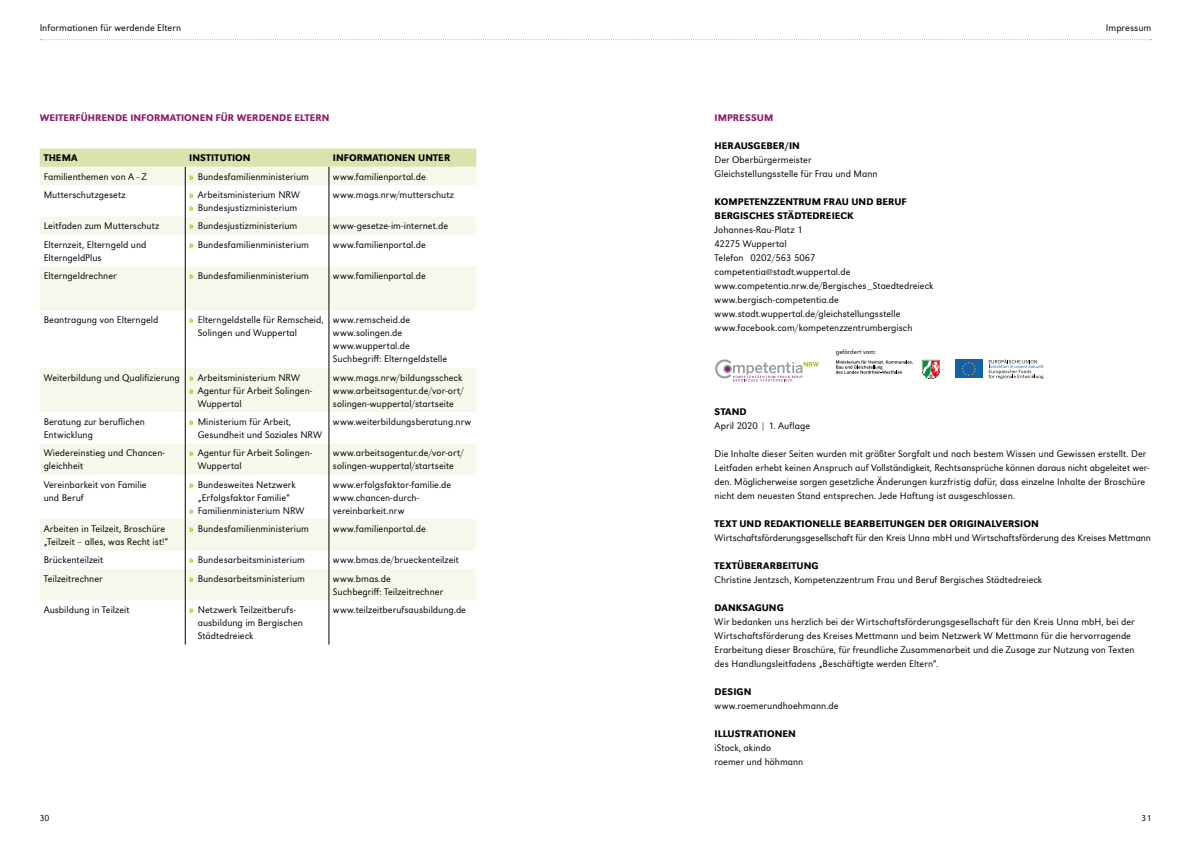
<style>
.page{position:relative;width:1191px;height:842px;background:#fff}
.page>*{position:absolute;margin:0;border:0;box-sizing:border-box;transform-origin:0 0}
.t1{font:300 10px/13px "URW Grotesk";letter-spacing:.005em;color:#000}
.t2{font:500 10px/14px "URW Grotesk";letter-spacing:.005em;color:#000}
.t3{font:500 10px "URW Grotesk";letter-spacing:.005em;color:#8b1c69}
.t4{font:300 9px "URW Grotesk";color:#000}
.t5{font:300 6.6px "URW Grotesk";letter-spacing:.01em;color:#000}
.s1{font-weight:500;color:#a2b819}
</style>
<div class="page">
<svg style="left:40px;top:39px;width:1111px;height:1px"></svg>
<svg style="left:40px;top:185px;width:436px;height:415px"></svg>
<hr style="left:185px;top:185px;width:1px;height:31px;background:#000">
<svg style="left:185px;top:216px;width:1px;height:19px"></svg>
<hr style="left:185px;top:235px;width:1px;height:31px;background:#000">
<hr style="left:185px;top:266px;width:1px;height:45px;background:#000">
<hr style="left:185px;top:311px;width:1px;height:57px;background:#000">
<hr style="left:185px;top:368px;width:1px;height:44px;background:#000">
<hr style="left:185px;top:412px;width:1px;height:32px;background:#000">
<hr style="left:185px;top:444px;width:1px;height:31px;background:#000">
<hr style="left:185px;top:475px;width:1px;height:44px;background:#000">
<hr style="left:185px;top:519px;width:1px;height:32px;background:#000">
<svg style="left:185px;top:551px;width:1px;height:18px"></svg>
<hr style="left:185px;top:569px;width:1px;height:31px;background:#000">
<hr style="left:185px;top:600px;width:1px;height:45px;background:#000">
<svg style="left:40px;top:148px;width:436px;height:37px;background:#e8eccc"></svg>
<hr style="left:329px;top:185px;width:1px;height:31px;background:#000">
<svg style="left:329px;top:216px;width:1px;height:19px"></svg>
<hr style="left:329px;top:235px;width:1px;height:31px;background:#000">
<hr style="left:329px;top:266px;width:1px;height:45px;background:#000">
<hr style="left:329px;top:311px;width:1px;height:57px;background:#000">
<hr style="left:329px;top:368px;width:1px;height:44px;background:#000">
<hr style="left:329px;top:412px;width:1px;height:32px;background:#000">
<hr style="left:329px;top:444px;width:1px;height:31px;background:#000">
<hr style="left:329px;top:475px;width:1px;height:44px;background:#000">
<hr style="left:329px;top:519px;width:1px;height:32px;background:#000">
<svg style="left:329px;top:551px;width:1px;height:18px"></svg>
<hr style="left:329px;top:569px;width:1px;height:31px;background:#000">
<hr style="left:329px;top:600px;width:1px;height:45px;background:#000">
<svg style="left:715px;top:359px;width:104px;height:22px"></svg>
<div style="left:955px;top:360px;width:27px;height:18px;background:#1560ab"></div>
<svg style="left:962px;top:362px;width:14px;height:14px"></svg>
<svg style="left:988px;top:359px;width:55px;height:20px"></svg>
<svg style="left:922px;top:360px;width:18px;height:19px"></svg>
<svg style="left:836px;top:360px;width:77px;height:14px"></svg>
<p class="t1" style="left:40px;top:21px;width:143px">Informationen für werdende Eltern</p>
<p class="t3" style="left:40px;top:111px;width:291px">WEITERFÜHRENDE INFORMATIONEN FÜR WERDENDE ELTERN</p>
<p class="t2" style="left:44px;top:151px;width:35px">THEMA</p>
<p class="t2" style="left:189px;top:151px;width:63px">INSTITUTION</p>
<p class="t2" style="left:333px;top:151px;width:119px">INFORMATIONEN UNTER</p>
<p class="t1" style="left:44px;top:170px;width:104px">Familienthemen von A – Z</p>
<p class="t1" style="left:189px;top:170px;width:121px"><span class="s1">»</span> Bundesfamilienministerium</p>
<p class="t1" style="left:333px;top:170px;width:94px">www.familienportal.de</p>
<p class="t1" style="left:44px;top:188px;width:83px">Mutterschutzgesetz</p>
<p class="t1" style="left:189px;top:188px;width:112px"><span class="s1">»</span> Arbeitsministerium NRW <span class="s1">»</span> Bundesjustizministerium</p>
<p class="t1" style="left:333px;top:188px;width:123px">www.mags.nrw/mutterschutz</p>
<p class="t1" style="left:44px;top:219px;width:117px">Leitfaden zum Mutterschutz</p>
<p class="t1" style="left:189px;top:219px;width:110px"><span class="s1">»</span> Bundesjustizministerium</p>
<p class="t1" style="left:333px;top:219px;width:117px">www-gesetze-im-internet.de</p>
<p class="t1" style="left:44px;top:238px;width:104px">Elternzeit, Elterngeld und<br>ElterngeldPlus</p>
<p class="t1" style="left:189px;top:238px;width:121px"><span class="s1">»</span> Bundesfamilienministerium</p>
<p class="t1" style="left:333px;top:238px;width:94px">www.familienportal.de</p>
<p class="t1" style="left:44px;top:269px;width:74px">Elterngeldrechner</p>
<p class="t1" style="left:189px;top:269px;width:121px"><span class="s1">»</span> Bundesfamilienministerium</p>
<p class="t1" style="left:333px;top:269px;width:94px">www.familienportal.de</p>
<p class="t1" style="left:44px;top:313px;width:116px">Beantragung von Elterngeld</p>
<p class="t1" style="left:198px;top:313px;width:127px;text-indent:-9px"><span class="s1">»</span> Elterngeldstelle für Remscheid,<br>Solingen und Wuppertal</p>
<p class="t1" style="left:333px;top:313px;width:116px">www.remscheid.de www.solingen.de www.wuppertal.de<br>Suchbegriff: Elterngeldstelle</p>
<p class="t1" style="left:44px;top:371px;width:258px">Weiterbildung und Qualifizierung <span class="s1">»</span> Arbeitsministerium NRW</p>
<p class="t1" style="left:189px;top:384px;width:124px"><span class="s1">»</span> Agentur für Arbeit Solingen-</p>
<p class="t1" style="left:198px;top:397px;width:45px">Wuppertal</p>
<p class="t1" style="left:333px;top:371px;width:133px">www.mags.nrw/bildungsscheck www.arbeitsagentur.de/vor-ort/ solingen-wuppertal/startseite</p>
<p class="t1" style="left:44px;top:415px;width:103px">Beratung zur beruflichen<br>Entwicklung</p>
<p class="t1" style="left:198px;top:415px;width:126px;text-indent:-9px"><span class="s1">»</span> Ministerium für Arbeit,<br>Gesundheit und Soziales NRW</p>
<p class="t1" style="left:333px;top:415px;width:140px">www.weiterbildungsberatung.nrw</p>
<p class="t1" style="left:44px;top:446px;width:123px">Wiedereinstieg und Chancen&shy;gleichheit</p>
<p class="t1" style="left:198px;top:446px;width:116px;text-indent:-9px"><span class="s1">»</span> Agentur für Arbeit Solingen-<br>Wuppertal</p>
<p class="t1" style="left:333px;top:446px;width:133px">www.arbeitsagentur.de/vor-ort/ solingen-wuppertal/startseite</p>
<p class="t1" style="left:44px;top:478px;width:104px">Vereinbarkeit von Familie und Beruf</p>
<p class="t1" style="left:189px;top:478px;width:108px"><span class="s1">»</span> Bundesweites Netzwerk</p>
<p class="t1" style="left:333px;top:478px;width:120px">www.erfolgsfaktor-familie.de www.chancen-durch&shy;vereinbarkeit.nrw</p>
<p class="t1" style="left:198px;top:491px;width:94px">„Erfolgsfaktor Familie“</p>
<p class="t1" style="left:189px;top:504px;width:117px"><span class="s1">»</span> Familienministerium NRW</p>
<p class="t1" style="left:44px;top:522px;width:126px">Arbeiten in Teilzeit, Broschüre „Teilzeit – alles, was Recht ist!“</p>
<p class="t1" style="left:189px;top:522px;width:121px"><span class="s1">»</span> Bundesfamilienministerium</p>
<p class="t1" style="left:333px;top:522px;width:94px">www.familienportal.de</p>
<p class="t1" style="left:44px;top:553px;width:61px">Brückenteilzeit</p>
<p class="t1" style="left:189px;top:553px;width:117px"><span class="s1">»</span> Bundesarbeitsministerium</p>
<p class="t1" style="left:333px;top:553px;width:127px">www.bmas.de/brueckenteilzeit</p>
<p class="t1" style="left:44px;top:572px;width:60px">Teilzeitrechner</p>
<p class="t1" style="left:189px;top:572px;width:117px"><span class="s1">»</span> Bundesarbeitsministerium</p>
<p class="t1" style="left:333px;top:572px;width:112px">www.bmas.de<br>Suchbegriff: Teilzeitrechner</p>
<p class="t1" style="left:44px;top:603px;width:87px">Ausbildung in Teilzeit</p>
<p class="t1" style="left:198px;top:603px;width:107px;text-indent:-9px"><span class="s1">»</span> Netzwerk Teilzeitberufs&shy;ausbildung im Bergischen<br>Städtedreieck</p>
<p class="t1" style="left:333px;top:603px;width:135px">www.teilzeitberufsausbildung.de</p>
<p class="t3" style="left:714px;top:111px;width:60px">IMPRESSUM</p>
<p class="t2" style="left:714px;top:138px;width:87px">HERAUSGEBER/IN</p>
<p class="t1" style="left:714px;top:152px;width:164px;line-height:14px">Der Oberbürgermeister<br>Gleichstellungsstelle für Frau und Mann</p>
<p class="t2" style="left:714px;top:194px;width:193px">KOMPETENZZENTRUM FRAU UND BERUF<br>BERGISCHES STÄDTEDREIECK</p>
<p class="t1" style="left:714px;top:222px;width:220px;line-height:14px">Johannes-Rau-Platz 1<br>42275 Wuppertal<br>Telefon 0202/563 5067 competentia@stadt.wuppertal.de www.competentia.nrw.de/Bergisches_Staedtedreieck www.bergisch-competentia.de www.stadt.wuppertal.de/gleichstellungsstelle www.facebook.com/kompetenzzentrumbergisch</p>
<p class="t5" style="left:836px;top:348px;width:42px">gefördert vom:</p>
<p class="t1" style="left:1105px;top:21px;width:47px">Impressum</p>
<p class="t2" style="left:714px;top:404px;width:34px">STAND</p>
<p class="t1" style="left:714px;top:419px;width:97px">April 2020 | 1. Auflage</p>
<p class="t1" style="left:714px;top:446px;width:436px;line-height:14px">Die Inhalte dieser Seiten wurden mit größter Sorgfalt und nach bestem Wissen und Gewissen erstellt. Der Leitfaden erhebt keinen Anspruch auf Vollständigkeit, Rechtsansprüche können daraus nicht abgeleitet wer&shy;den. Möglicherweise sorgen gesetzliche Änderungen kurzfristig dafür, dass einzelne Inhalte der Broschüre nicht dem neuesten Stand entsprechen. Jede Haftung ist ausgeschlossen.</p>
<p class="t2" style="left:714px;top:516px;width:326px">TEXT UND REDAKTIONELLE BEARBEITUNGEN DER ORIGINALVERSION</p>
<p class="t1" style="left:714px;top:531px;width:438px">Wirtschaftsförderungsgesellschaft für den Kreis Unna mbH und Wirtschaftsförderung des Kreises Mettmann</p>
<p class="t2" style="left:714px;top:558px;width:106px">TEXTÜBERARBEITUNG</p>
<p class="t1" style="left:714px;top:573px;width:329px">Christine Jentzsch, Kompetenzzentrum Frau und Beruf Bergisches Städtedreieck</p>
<p class="t2" style="left:714px;top:600px;width:71px">DANKSAGUNG</p>
<p class="t1" style="left:714px;top:614px;width:421px;line-height:14px">Wir bedanken uns herzlich bei der Wirtschaftsförderungsgesellschaft für den Kreis Unna mbH, bei der Wirtschaftsförderung des Kreises Mettmann und beim Netzwerk W Mettmann für die hervorragende Erarbeitung dieser Broschüre, für freundliche Zusammenarbeit und die Zusage zur Nutzung von Texten des Handlungsleitfadens „Beschäftigte werden Eltern“.</p>
<p class="t2" style="left:714px;top:684px;width:38px">DESIGN</p>
<p class="t1" style="left:714px;top:699px;width:125px">www.roemerundhoehmann.de</p>
<p class="t2" style="left:714px;top:726px;width:83px">ILLUSTRATIONEN</p>
<p class="t1" style="left:714px;top:740px;width:90px;line-height:14px">iStock, akindo<br>roemer und höhmann</p>
<p class="t4" style="left:40px;top:812px;width:11px">30</p>
<p class="t4" style="left:1141px;top:812px;width:11px">31</p>
</div>
